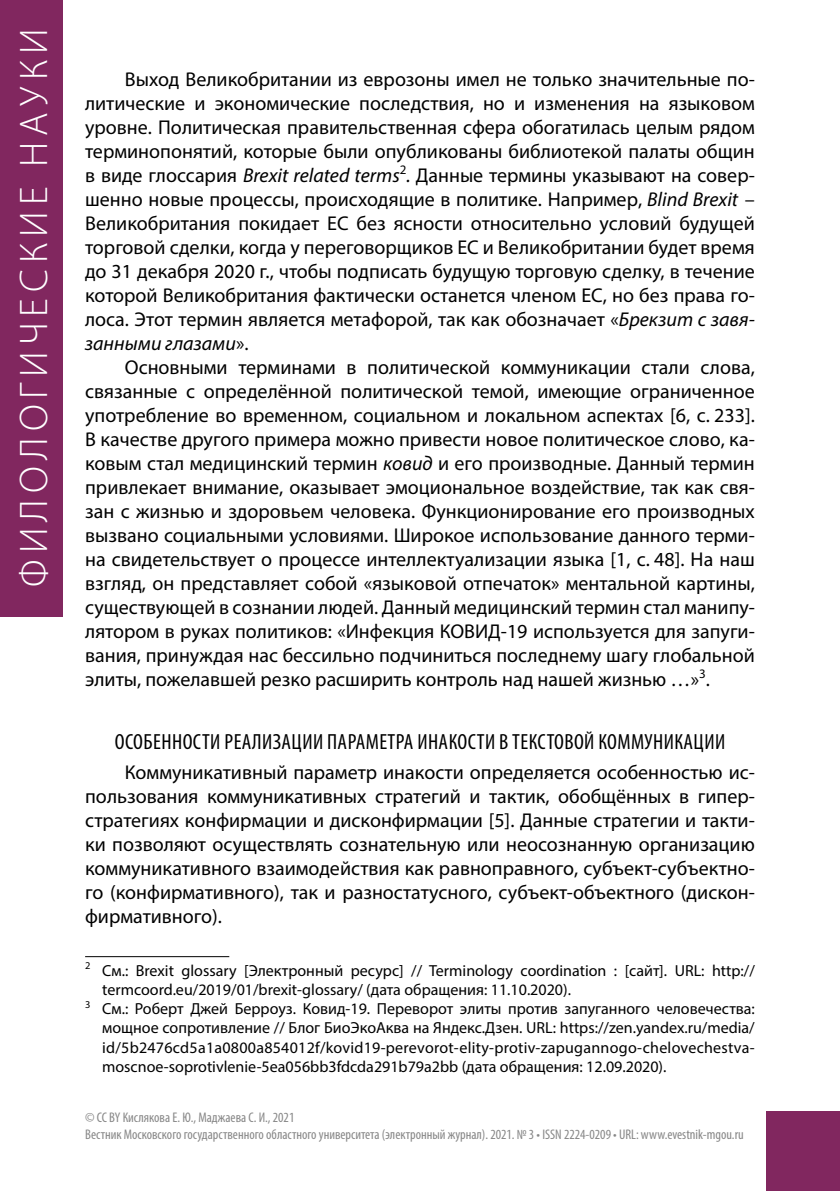
<style>
.page{position:relative;width:840px;height:1191px;background:#fff}
.page>*{position:absolute;margin:0;border:0;box-sizing:border-box;transform-origin:0 0}
.t1{font:300 40px "Myriad Pro";letter-spacing:.15em;color:#fff}
.t2{font:condensed 22px "Myriad Pro";letter-spacing:.02em;color:#000}
.t3{font:20px/24px "Myriad Pro";color:#000;text-align:justify}
.t4{font:16px "Myriad Pro";color:#000}
.t5{font:condensed 14px/16.8px "Myriad Pro";color:#878787}
.s1{font-style:italic}
</style>
<div class="page">
<div style="left:765px;top:1111px;width:74px;height:80px;background:#81275f"></div>
<div style="left:0;top:0;width:62px;height:616px;background:#81275f"></div>
<hr style="left:85px;top:956px;width:144px;height:1px;background:#000">
<h1 class="t1" style="left:10px;top:587px;width:559px;rotate:-90deg">филологические науки</h1>
<p class="t3" style="left:85px;top:67px;width:671px;text-indent:40px">Выход Великобритании из еврозоны имел не только значительные по&shy;литические и экономические последствия, но и изменения на языковом уровне. Политическая правительственная сфера обогатилась целым рядом терминопонятий, которые были опубликованы библиотекой палаты общин в виде глоссария <span class="s1">Brexit related terms</span><sup>2</sup><span class="s1">.</span> Данные термины указывают на совер&shy;шенно новые процессы, происходящие в политике. Например, <span class="s1">Blind Brexit</span> – Великобритания покидает ЕС без ясности относительно условий будущей торговой сделки, когда у переговорщиков ЕС и Великобритании будет время до 31 декабря 2020 г., чтобы подписать будущую торговую сделку, в течение которой Великобритания фактически останется членом ЕС, но без права го&shy;лоса. Этот термин является метафорой, так как обозначает «<span class="s1">Брекзит с завя&shy;занными глазами</span>».</p>
<p class="t3" style="left:85px;top:355px;width:671px;text-indent:40px">Основными терминами в политической коммуникации стали слова, связанные с определённой политической темой, имеющие ограниченное употребление во временном, социальном и локальном аспектах [6, с. 233].<br>В качестве другого примера можно привести новое политическое слово, ка&shy;ковым стал медицинский термин <span class="s1">ковид</span> и его производные. Данный термин привлекает внимание, оказывает эмоциональное воздействие, так как свя&shy;зан с жизнью и здоровьем человека. Функционирование его производных вызвано социальными условиями. Широкое использование данного терми&shy;на свидетельствует о процессе интеллектуализации языка [1, с. 48]. На наш взгляд, он представляет собой «языковой отпечаток» ментальной картины, существующей в сознании людей. Данный медицинский термин стал манипу&shy;лятором в руках политиков: «Инфекция КОВИД-19 используется для запуги&shy;вания, принуждая нас бессильно подчиниться последнему шагу глобальной элиты, пожелавшей резко расширить контроль над нашей жизнью …»<sup>3</sup>.</p>
<p class="t2" style="left:115px;top:729px;width:600px">Особенности реализации параметра инакости в текстовой коммуникации</p>
<p class="t3" style="left:85px;top:760px;width:671px;text-indent:40px">Коммуникативный параметр инакости определяется особенностью ис&shy;пользования коммуникативных стратегий и тактик, обобщённых в гипер&shy;стратегиях конфирмации и дисконфирмации [5]. Данные стратегии и такти&shy;ки позволяют осуществлять сознательную или неосознанную организацию коммуникативного взаимодействия как равноправного, субъект-субъектно&shy;го (конфирмативного), так и разностатусного, субъект-объектного (дискон&shy;фирмативного).</p>
<p class="t4" style="left:85px;top:960px;width:671px"><sup>2</sup> Cм.: Brexit glossary [Электронный ресурс] // Terminology coordination : [сайт]. URL: http://</p>
<p class="t4" style="left:102px;top:979px;width:470px">termcoord.eu/2019/01/brexit-glossary/ (дата обращения: 11.10.2020).</p>
<p class="t4" style="left:85px;top:999px;width:670px"><sup>3</sup> См.: Роберт Джей Берроуз. Ковид-19. Переворот элиты против запуганного человечества:</p>
<p class="t4" style="left:102px;top:1018px;width:653px">мощное сопротивление // Блог БиоЭкоАква на Яндекс.Дзен. URL: https://zen.yandex.ru/media/</p>
<p class="t4" style="left:102px;top:1037px;width:653px">id/5b2476cd5a1a0800a854012f/kovid19-perevorot-elity-protiv-zapugannogo-chelovechestva-</p>
<p class="t4" style="left:102px;top:1056px;width:565px">moscnoe-soprotivlenie-5ea056bb3fdcda291b79a2bb (дата обращения: 12.09.2020).</p>
<p class="t5" style="left:85px;top:1109px;width:659px">© CC BY Кислякова Е. Ю., Маджаева С. И., 2021<br>Вестник Московского государственного областного университета (электронный журнал). 2021. № 3 • ISSN 2224-0209 • URL: www.evestnik-mgou.ru</p>
</div>
